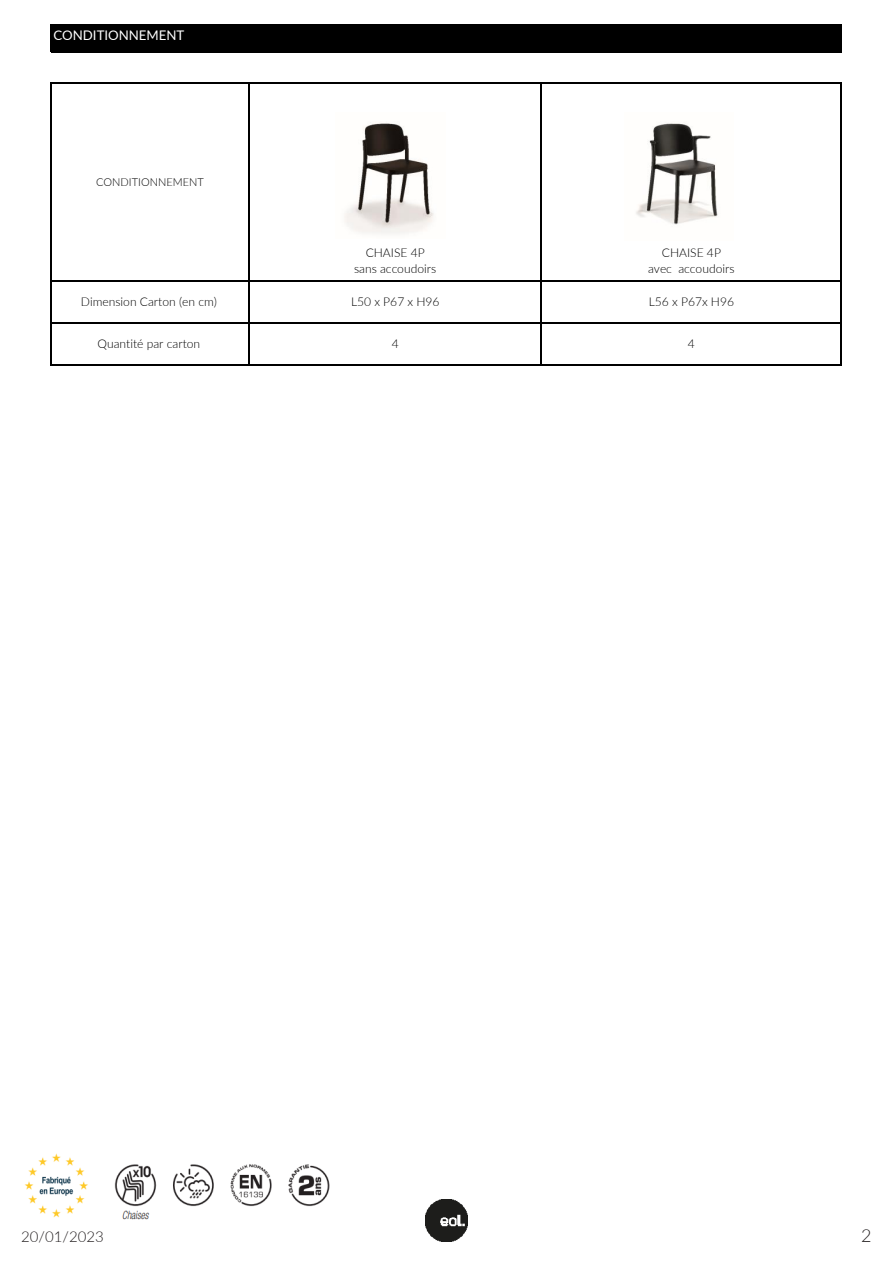
<style>
.page{position:relative;width:893px;height:1263px;background:#fff}
.page>*{position:absolute;margin:0;border:0;box-sizing:border-box;transform-origin:0 0}
.t1{font:300 18px "Lato";color:#231f20}
.t2{font:300 15px "Lato";color:#231f20}
.t3{font:13.2px "Lato";letter-spacing:-.005em;color:#fff}
.t4{font:300 12.15px/15.8px "Lato";color:#000;text-align:center}
.t5{font:300 10.95px "Lato";color:#000}
</style>
<div class="page">
<img style="left:425px;top:1199px;width:43px;height:43px">
<div style="left:51px;top:24px;width:791px;height:28px;background:#000"></div>
<svg style="left:50px;top:24px;width:1px;height:28px"></svg>
<hr style="left:50px;top:82px;width:1px;height:283px;background:#000">
<hr style="left:249px;top:83px;width:1px;height:282px;background:#000">
<hr style="left:540px;top:83px;width:1px;height:282px;background:#000">
<hr style="left:841px;top:83px;width:1px;height:282px;background:#000">
<hr style="left:51px;top:82px;width:791px;height:1px;background:#000">
<hr style="left:51px;top:280px;width:791px;height:1px;background:#000">
<hr style="left:51px;top:322px;width:791px;height:1px;background:#000">
<hr style="left:51px;top:364px;width:791px;height:1px;background:#000">
<img style="left:636px;top:123px;width:82px;height:102px">
<img style="left:344px;top:122px;width:90px;height:112px">
<img style="left:24px;top:1153px;width:306px;height:67px">
<p class="t3" style="left:53px;top:26px;width:132px">CONDITIONNEMENT</p>
<p class="t5" style="left:96px;top:175px;width:109px">CONDITIONNEMENT</p>
<p class="t4" style="left:81px;top:293px;width:138px">Dimension Carton (en cm)</p>
<p class="t4" style="left:97px;top:335px;width:104px">Quantité par carton</p>
<p class="t4" style="left:354px;top:245px;width:84px">CHAISE 4P sans accoudoirs</p>
<p class="t4" style="left:351px;top:293px;width:90px">L50 x P67 x H96</p>
<p class="t4" style="left:392px;top:335px;width:9px">4</p>
<p class="t4" style="left:648px;top:245px;width:88px">CHAISE 4P<br>avec accoudoirs</p>
<p class="t4" style="left:649px;top:293px;width:87px">L56 x P67x H96</p>
<p class="t4" style="left:688px;top:335px;width:9px">4</p>
<p class="t2" style="left:21px;top:1226px;width:84px">20/01/2023</p>
<h1 class="t1" style="left:861px;top:1223px;width:12px">2</h1>
</div>
